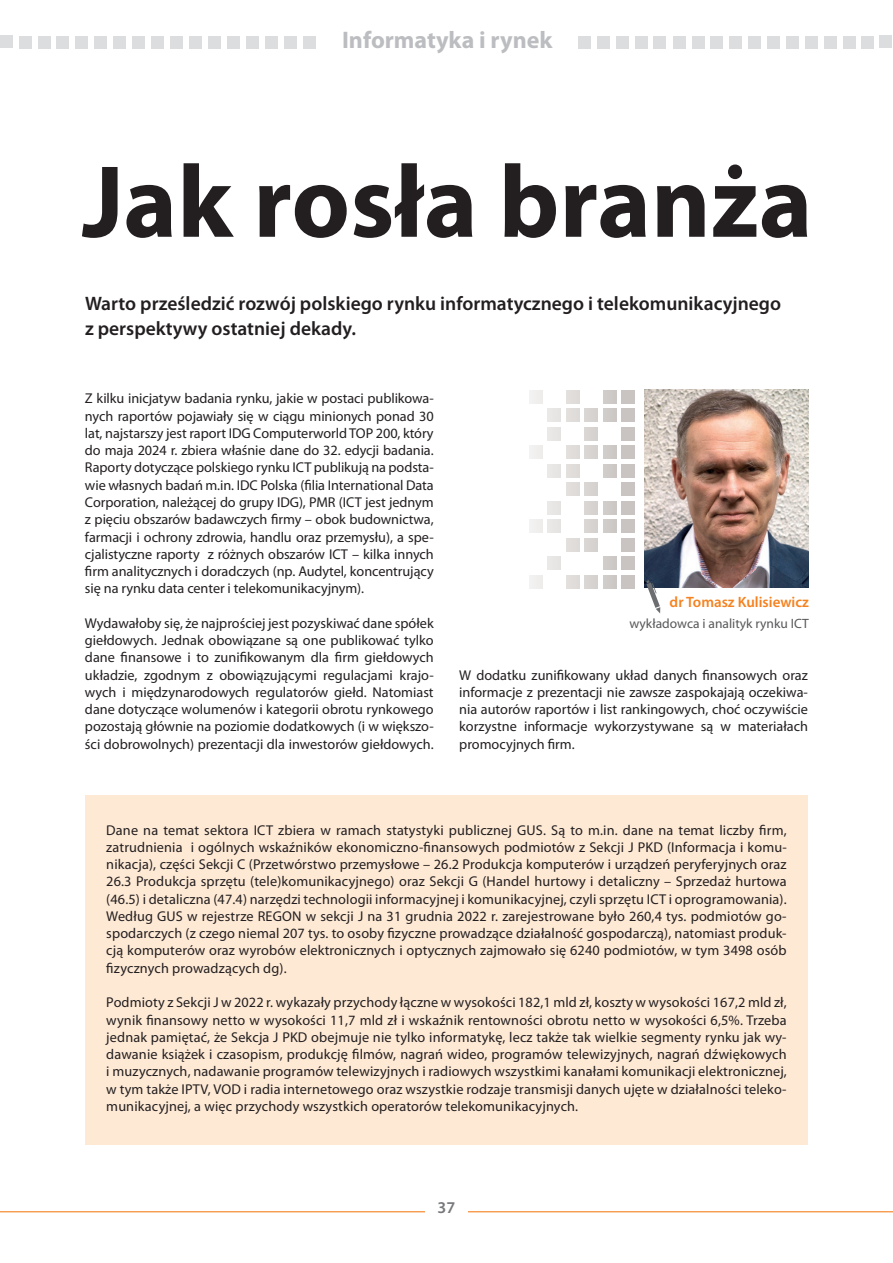
<style>
.page{position:relative;width:893px;height:1263px;background:#fff}
.page>*{position:absolute;margin:0;border:0;box-sizing:border-box;transform-origin:0 0}
.t1{font:700 103.5px "Myriad Pro";letter-spacing:.005em;color:#231f20}
.t2{font:700 24px "Myriad Pro";color:#bcbdc0}
.t3{font:600 19.5px/24.8px "Myriad Pro";color:#231f20}
.t4{font:600 16.5px "Myriad Pro";color:#76787b}
.t5{font:600 15px "Myriad Pro";color:#f58220}
.t6{font:14.25px/17.2px "Myriad Pro";color:#231f20;text-align:justify}
.t7{font:13.5px "Myriad Pro";color:#57585a}
</style>
<div class="page">
<hr style="left:0;top:1211px;width:893px;height:1px;background:#f58220">
<div style="left:425px;top:1195px;width:43px;height:23px;background:#fff"></div>
<div style="left:879px;top:35px;width:13px;height:13px;background:#dcdddf"></div>
<div style="left:843px;top:36px;width:13px;height:13px;background:#dcdddf"></div>
<div style="left:824px;top:36px;width:13px;height:13px;background:#dcdddf"></div>
<div style="left:786px;top:36px;width:13px;height:13px;background:#dcdddf"></div>
<div style="left:767px;top:36px;width:13px;height:13px;background:#dcdddf"></div>
<div style="left:748px;top:36px;width:13px;height:13px;background:#dcdddf"></div>
<div style="left:616px;top:36px;width:13px;height:13px;background:#dcdddf"></div>
<div style="left:578px;top:36px;width:13px;height:13px;background:#dcdddf"></div>
<div style="left:597px;top:36px;width:13px;height:13px;background:#dcdddf"></div>
<div style="left:692px;top:36px;width:13px;height:13px;background:#dcdddf"></div>
<div style="left:673px;top:36px;width:12px;height:13px;background:#dcdddf"></div>
<div style="left:635px;top:36px;width:13px;height:13px;background:#dcdddf"></div>
<div style="left:710px;top:36px;width:13px;height:13px;background:#dcdddf"></div>
<div style="left:653px;top:36px;width:13px;height:13px;background:#dcdddf"></div>
<div style="left:729px;top:36px;width:13px;height:13px;background:#dcdddf"></div>
<div style="left:805px;top:36px;width:13px;height:13px;background:#dcdddf"></div>
<div style="left:861px;top:36px;width:13px;height:13px;background:#dcdddf"></div>
<div style="left:303px;top:36px;width:12px;height:13px;background:#dcdddf"></div>
<div style="left:246px;top:36px;width:13px;height:13px;background:#dcdddf"></div>
<div style="left:265px;top:36px;width:13px;height:13px;background:#dcdddf"></div>
<div style="left:132px;top:36px;width:13px;height:13px;background:#dcdddf"></div>
<div style="left:94px;top:36px;width:13px;height:13px;background:#dcdddf"></div>
<div style="left:56px;top:36px;width:13px;height:13px;background:#dcdddf"></div>
<div style="left:38px;top:36px;width:12px;height:13px;background:#dcdddf"></div>
<div style="left:0;top:35px;width:13px;height:13px;background:#dcdddf"></div>
<div style="left:19px;top:36px;width:13px;height:13px;background:#dcdddf"></div>
<div style="left:76px;top:36px;width:12px;height:13px;background:#dcdddf"></div>
<div style="left:113px;top:36px;width:13px;height:13px;background:#dcdddf"></div>
<div style="left:208px;top:36px;width:13px;height:12px;background:#dcdddf"></div>
<div style="left:189px;top:36px;width:13px;height:13px;background:#dcdddf"></div>
<div style="left:151px;top:36px;width:13px;height:13px;background:#dcdddf"></div>
<div style="left:170px;top:36px;width:13px;height:13px;background:#dcdddf"></div>
<div style="left:284px;top:36px;width:13px;height:13px;background:#dcdddf"></div>
<div style="left:227px;top:36px;width:13px;height:13px;background:#dcdddf"></div>
<img style="left:644px;top:390px;width:165px;height:198px">
<div style="left:621px;top:409px;width:14px;height:13px;background:#c9c4c1"></div>
<div style="left:621px;top:464px;width:14px;height:13px;background:#c9c4c1"></div>
<div style="left:621px;top:446px;width:14px;height:13px;background:#c9c4c1"></div>
<div style="left:621px;top:501px;width:14px;height:13px;background:#c9c4c1"></div>
<div style="left:621px;top:520px;width:14px;height:13px;background:#c9c4c1"></div>
<div style="left:621px;top:556px;width:14px;height:14px;background:#c9c4c1"></div>
<div style="left:621px;top:538px;width:14px;height:13px;background:#c9c4c1"></div>
<div style="left:621px;top:427px;width:14px;height:13px;background:#c9c4c1"></div>
<div style="left:621px;top:390px;width:14px;height:13px;background:#c9c4c1"></div>
<div style="left:603px;top:409px;width:13px;height:13px;background:#c9c4c1"></div>
<div style="left:603px;top:464px;width:13px;height:13px;background:#c9c4c1"></div>
<div style="left:603px;top:446px;width:13px;height:13px;background:#c9c4c1"></div>
<div style="left:603px;top:501px;width:13px;height:13px;background:#c9c4c1"></div>
<div style="left:603px;top:520px;width:13px;height:13px;background:#c9c4c1"></div>
<div style="left:603px;top:556px;width:13px;height:14px;background:#c9c4c1"></div>
<div style="left:548px;top:520px;width:13px;height:13px;background:#e8e6e5"></div>
<div style="left:548px;top:556px;width:13px;height:14px;background:#e8e6e5"></div>
<div style="left:603px;top:390px;width:13px;height:13px;background:#c9c4c1"></div>
<div style="left:585px;top:409px;width:13px;height:13px;background:#d7d3d1"></div>
<div style="left:585px;top:446px;width:13px;height:13px;background:#d7d3d1"></div>
<div style="left:585px;top:501px;width:13px;height:13px;background:#d7d3d1"></div>
<div style="left:585px;top:520px;width:13px;height:13px;background:#d7d3d1"></div>
<div style="left:585px;top:538px;width:13px;height:13px;background:#d7d3d1"></div>
<div style="left:566px;top:538px;width:13px;height:13px;background:#e0dddb"></div>
<div style="left:529px;top:520px;width:13px;height:13px;background:#f1f0ef"></div>
<div style="left:548px;top:501px;width:13px;height:13px;background:#e8e6e5"></div>
<div style="left:585px;top:483px;width:13px;height:13px;background:#d7d3d1"></div>
<div style="left:622px;top:483px;width:13px;height:13px;background:#c9c4c1"></div>
<div style="left:585px;top:427px;width:13px;height:13px;background:#d7d3d1"></div>
<div style="left:566px;top:409px;width:13px;height:13px;background:#e0dddb"></div>
<div style="left:566px;top:464px;width:13px;height:13px;background:#e0dddb"></div>
<div style="left:566px;top:446px;width:13px;height:13px;background:#e0dddb"></div>
<div style="left:566px;top:483px;width:13px;height:13px;background:#e0dddb"></div>
<div style="left:529px;top:446px;width:13px;height:13px;background:#f1f0ef"></div>
<div style="left:548px;top:409px;width:13px;height:13px;background:#e8e6e5"></div>
<div style="left:548px;top:464px;width:13px;height:13px;background:#e8e6e5"></div>
<div style="left:548px;top:427px;width:13px;height:13px;background:#e8e6e5"></div>
<div style="left:566px;top:390px;width:13px;height:13px;background:#e0dddb"></div>
<div style="left:529px;top:390px;width:13px;height:13px;background:#f1f0ef"></div>
<div style="left:621px;top:575px;width:14px;height:13px;background:#c9c4c1"></div>
<div style="left:603px;top:575px;width:13px;height:13px;background:#c9c4c1"></div>
<div style="left:585px;top:575px;width:13px;height:13px;background:#d7d3d1"></div>
<div style="left:566px;top:575px;width:13px;height:13px;background:#e0dddb"></div>
<div style="left:529px;top:575px;width:13px;height:13px;background:#f1f0ef"></div>
<svg style="left:646px;top:580px;width:14px;height:33px"></svg>
<div style="left:85px;top:795px;width:723px;height:349px;background:#fee9d5"></div>
<h2 class="t2" style="left:342px;top:25px;width:212px">Informatyka i rynek</h2>
<h1 class="t1" style="left:82px;top:134px;width:732px">Jak rosła branża</h1>
<h3 class="t3" style="left:85px;top:291px;width:698px">Warto prześledzić rozwój polskiego rynku informatycznego i telekomunikacyjnego z perspektywy ostatniej dekady.</h3>
<p class="t6" style="left:85px;top:390px;width:350px">Z kilku inicjatyw badania rynku, jakie w postaci publikowa&shy;nych raportów pojawiały się w ciągu minionych ponad 30 lat, najstarszy jest raport IDG Computerworld TOP 200, który do maja 2024 r. zbiera właśnie dane do 32. edycji badania.<br>Raporty dotyczące polskiego rynku ICT publikują na podsta&shy;wie własnych badań m.in. IDC Polska (filia International Data Corporation, należącej do grupy IDG), PMR (ICT jest jednym z pięciu obszarów badawczych firmy – obok budownictwa, farmacji i ochrony zdrowia, handlu oraz przemysłu), a spe&shy;cjalistyczne raporty z różnych obszarów ICT – kilka innych firm analitycznych i doradczych (np. Audytel, koncentrujący się na rynku data center i telekomunikacyjnym).</p>
<p class="t6" style="left:85px;top:614px;width:350px">Wydawałoby się, że najprościej jest pozyskiwać dane spółek giełdowych. Jednak obowiązane są one publikować tylko dane finansowe i to zunifikowanym dla firm giełdowych układzie, zgodnym z obowiązującymi regulacjami krajo&shy;wych i międzynarodowych regulatorów giełd. Natomiast dane dotyczące wolumenów i kategorii obrotu rynkowego pozostają głównie na poziomie dodatkowych (i w większo&shy;ści dobrowolnych) prezentacji dla inwestorów giełdowych.</p>
<p class="t5" style="left:670px;top:593px;width:141px">dr Tomasz Kulisiewicz</p>
<p class="t7" style="left:629px;top:615px;width:181px">wykładowca i analityk rynku ICT</p>
<p class="t6" style="left:459px;top:666px;width:350px">W dodatku zunifikowany układ danych finansowych oraz informacje z prezentacji nie zawsze zaspokajają oczekiwa&shy;nia autorów raportów i list rankingowych, choć oczywiście korzystne informacje wykorzystywane są w materiałach promocyjnych firm.</p>
<p class="t6" style="left:106px;top:821px;width:682px">Dane na temat sektora ICT zbiera w ramach statystyki publicznej GUS. Są to m.in. dane na temat liczby firm, zatrudnienia i ogólnych wskaźników ekonomiczno-finansowych podmiotów z Sekcji J PKD (Informacja i komu&shy;nikacja), części Sekcji C (Przetwórstwo przemysłowe – 26.2 Produkcja komputerów i urządzeń peryferyjnych oraz 26.3 Produkcja sprzętu (tele)komunikacyjnego) oraz Sekcji G (Handel hurtowy i detaliczny – Sprzedaż hurtowa (46.5) i detaliczna (47.4) narzędzi technologii informacyjnej i komunikacyjnej, czyli sprzętu ICT i oprogramowania).<br>Według GUS w rejestrze REGON w sekcji J na 31 grudnia 2022 r. zarejestrowane było 260,4 tys. podmiotów go&shy;spodarczych (z czego niemal 207 tys. to osoby fizyczne prowadzące działalność gospodarczą), natomiast produk&shy;cją komputerów oraz wyrobów elektronicznych i optycznych zajmowało się 6240 podmiotów, w tym 3498 osób fizycznych prowadzących dg).</p>
<p class="t6" style="left:106px;top:993px;width:682px">Podmioty z Sekcji J w 2022 r. wykazały przychody łączne w wysokości 182,1 mld zł, koszty w wysokości 167,2 mld zł, wynik finansowy netto w wysokości 11,7 mld zł i wskaźnik rentowności obrotu netto w wysokości 6,5%. Trzeba jednak pamiętać, że Sekcja J PKD obejmuje nie tylko informatykę, lecz także tak wielkie segmenty rynku jak wy&shy;dawanie książek i czasopism, produkcję filmów, nagrań wideo, programów telewizyjnych, nagrań dźwiękowych i muzycznych, nadawanie programów telewizyjnych i radiowych wszystkimi kanałami komunikacji elektronicznej, w tym także IPTV, VOD i radia internetowego oraz wszystkie rodzaje transmisji danych ujęte w działalności teleko&shy;munikacyjnej, a więc przychody wszystkich operatorów telekomunikacyjnych.</p>
<p class="t4" style="left:438px;top:1197px;width:19px">37</p>
</div>
